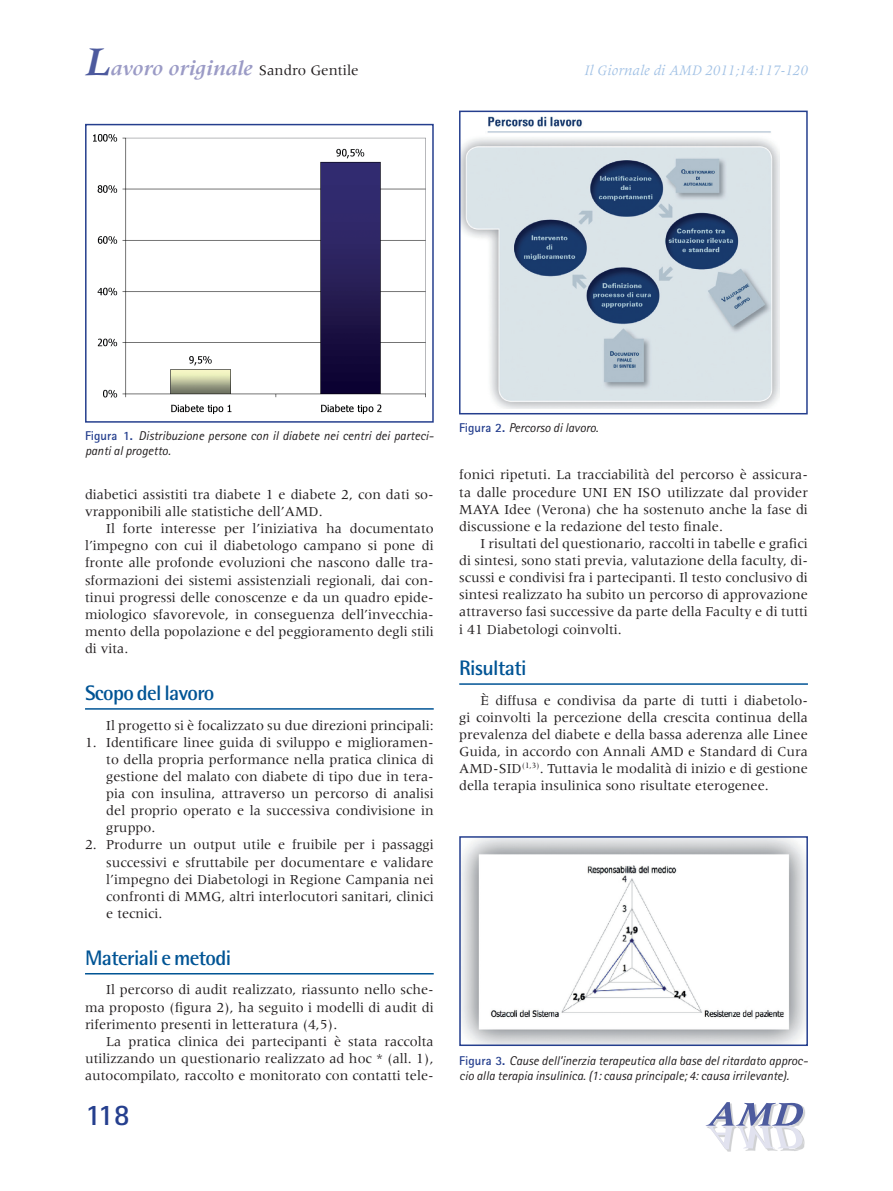
<style>
.page{position:relative;width:893px;height:1191px;background:#fff}
.page>*{position:absolute;margin:0;border:0;box-sizing:border-box;transform-origin:0 0}
.t1{font:700 30px "Rotis Sans Serif";color:#253f8e}
.t2{font:700 21px "Rotis Semi Sans";letter-spacing:-.03em;color:#005495}
.t3{font:italic 700 21px "Meridien";color:#9b9bc6}
.t4{font:italic 15px "Meridien";color:#a1c1e5}
.t5{font:14.25px/17.1px "Meridien";color:#231f20;text-align:justify}
.t6{font:italic 12.75px/15px "Rotis Sans Serif";color:#231f20}
.s1{font-size:42px;color:#4d5a9e}
.s2{font-weight:400;font-style:normal;font-size:15px;color:#231f20}
.s3{font-weight:700;font-style:normal;color:#253f8e}
</style>
<div class="page">
<img style="left:793px;top:1149px;width:9px;height:2px">
<img style="left:725px;top:1149px;width:68px;height:3px">
<img style="left:707px;top:1102px;width:98px;height:45px">
<img style="left:707px;top:1126px;width:97px;height:23px">
<img style="left:707px;top:1126px;width:81px;height:1px">
<svg style="left:706px;top:1125px;width:84px;height:1px"></svg>
<hr style="left:85px;top:708px;width:349px;height:1px;background:#005495">
<hr style="left:85px;top:973px;width:349px;height:1px;background:#005495">
<hr style="left:459px;top:683px;width:349px;height:2px;background:#005495">
<img style="left:462px;top:116px;width:317px;height:293px">
<div style="left:459px;top:111px;width:349px;height:303px;border:2px solid #253f8e"></div>
<img style="left:462px;top:839px;width:343px;height:204px">
<div style="left:459px;top:836px;width:349px;height:210px;border:2px solid #253f8e"></div>
<img style="left:94px;top:135px;width:331px;height:278px">
<div style="left:85px;top:124px;width:349px;height:299px;border:2px solid #253f8e"></div>
<h2 class="t3" style="left:85px;top:57px;width:275px"><span class="s1">L</span>avoro originale <span class="s2">Sandro Gentile</span></h2>
<p class="t4" style="left:585px;top:63px;width:225px">Il Giornale di AMD 2011;14:117-120</p>
<p class="t6" style="left:85px;top:428px;width:350px"><span class="s3">Figura 1.</span> Distribuzione persone con il diabete nei centri dei parteci&shy;panti al progetto.</p>
<p class="t5" style="left:85px;top:486px;width:350px">diabetici assistiti tra diabete 1 e diabete 2, con dati so&shy;vrapponibili alle statistiche dell’AMD.</p>
<p class="t5" style="left:85px;top:520px;width:350px;text-indent:21px">Il forte interesse per l’iniziativa ha documentato l’impegno con cui il diabetologo campano si pone di fronte alle profonde evoluzioni che nascono dalle tra&shy;sformazioni dei sistemi assistenziali regionali, dai con&shy;tinui progressi delle conoscenze e da un quadro epide&shy;miologico sfavorevole, in conseguenza dell’invecchia&shy;mento della popolazione e del peggioramento degli stili di vita.</p>
<h2 class="t2" style="left:85px;top:679px;width:131px">Scopo del lavoro</h2>
<p class="t5" style="left:106px;top:716px;width:329px">Il progetto si è focalizzato su due direzioni principali:</p>
<p class="t5" style="left:106px;top:733px;width:329px;text-indent:-21px">1. Identificare linee guida di sviluppo e miglioramen&shy;to della propria performance nella pratica clinica di gestione del malato con diabete di tipo due in tera&shy;pia con insulina, attraverso un percorso di analisi del proprio operato e la successiva condivisione in gruppo.</p>
<p class="t5" style="left:106px;top:836px;width:329px;text-indent:-21px">2. Produrre un output utile e fruibile per i passaggi successivi e sfruttabile per documentare e validare l’impegno dei Diabetologi in Regione Campania nei confronti di MMG, altri interlocutori sanitari, clinici e tecnici.</p>
<h2 class="t2" style="left:85px;top:944px;width:148px">Materiali e metodi</h2>
<p class="t5" style="left:85px;top:981px;width:350px;text-indent:21px">Il percorso di audit realizzato, riassunto nello sche&shy;ma proposto (figura 2), ha seguito i modelli di audit di riferimento presenti in letteratura (4,5).</p>
<p class="t5" style="left:85px;top:1032px;width:350px;text-indent:21px">La pratica clinica dei partecipanti è stata raccolta utilizzando un questionario realizzato ad hoc * (all. 1), autocompilato, raccolto e monitorato con contatti tele-</p>
<h1 class="t1" style="left:85px;top:1096px;width:46px">118</h1>
<p class="t6" style="left:459px;top:420px;width:141px"><span class="s3">Figura 2.</span> Percorso di lavoro.</p>
<p class="t5" style="left:459px;top:466px;width:350px">fonici ripetuti. La tracciabilità del percorso è assicura&shy;ta dalle procedure UNI EN ISO utilizzate dal provider MAYA Idee (Verona) che ha sostenuto anche la fase di discussione e la redazione del testo finale.</p>
<p class="t5" style="left:459px;top:535px;width:350px;text-indent:21px">I risultati del questionario, raccolti in tabelle e grafici di sintesi, sono stati previa, valutazione della faculty, di&shy;scussi e condivisi fra i partecipanti. Il testo conclusivo di sintesi realizzato ha subito un percorso di approvazione attraverso fasi successive da parte della Faculty e di tutti i 41 Diabetologi coinvolti.</p>
<h2 class="t2" style="left:459px;top:655px;width:69px">Risultati</h2>
<p class="t5" style="left:459px;top:691px;width:350px;text-indent:21px">è diffusa e condivisa da parte di tutti i diabetolo&shy;gi coinvolti la percezione della crescita continua della prevalenza del diabete e della bassa aderenza alle Linee Guida, in accordo con Annali AMD e Standard di Cura AMD-SID<sup>(1,3)</sup>. Tuttavia le modalità di inizio e di gestione della terapia insulinica sono risultate eterogenee.</p>
<p class="t6" style="left:459px;top:1053px;width:350px"><span class="s3">Figura 3.</span> Cause dell’inerzia terapeutica alla base del ritardato approc&shy;cio alla terapia insulinica. (1: causa principale; 4: causa irrilevante).</p>
</div>
